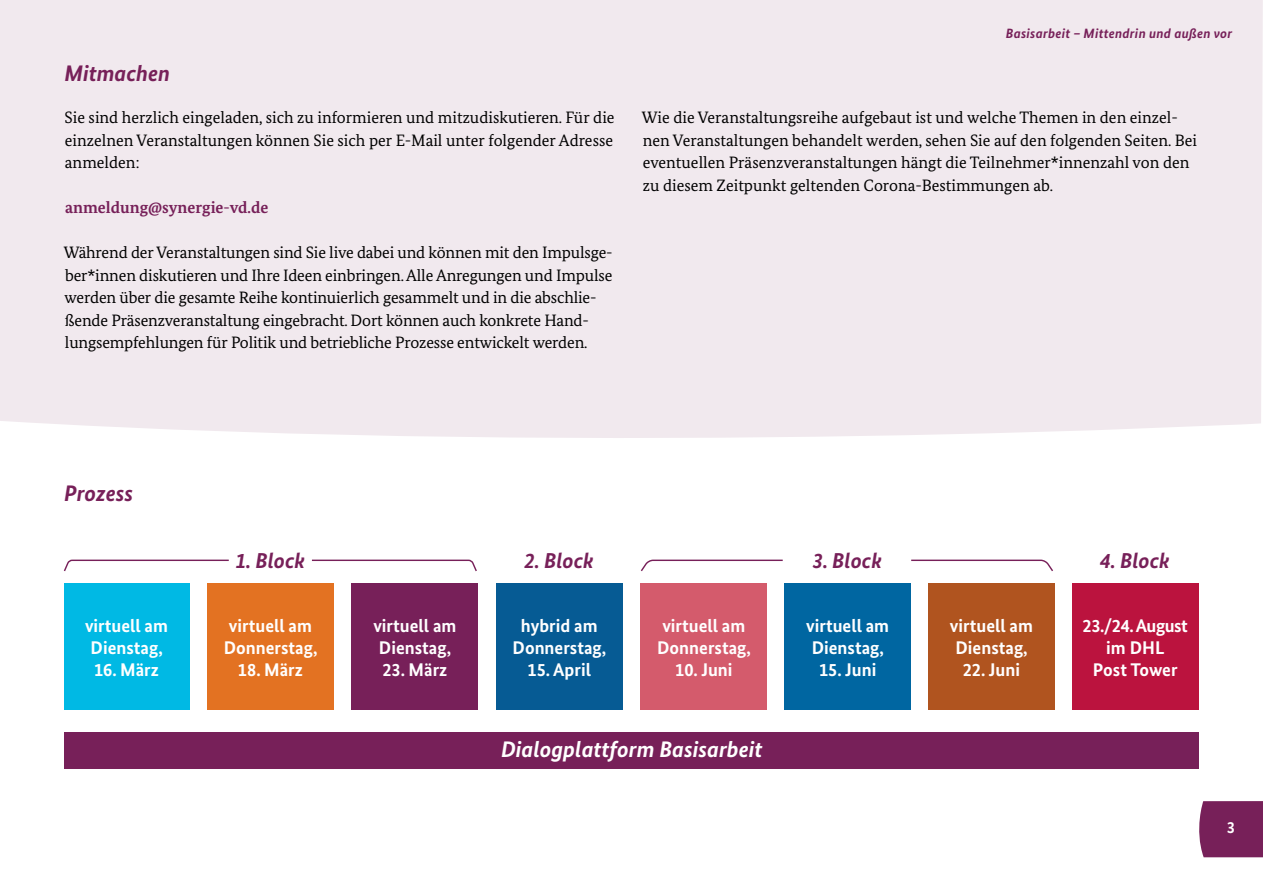
<style>
.page{position:relative;width:1263px;height:893px;background:#fff}
.page>*{position:absolute;margin:0;border:0;box-sizing:border-box;transform-origin:0 0}
.t1{font:italic 700 22.5px "Bundes Sans";color:#fff}
.t2{font:italic 700 22.5px "Bundes Sans";color:#772059}
.t3{font:italic 700 21.6px "Bundes Sans";color:#772059}
.t4{font:700 18.3px/22px "Bundes Sans";color:#fff;text-align:center}
.t5{font:16.5px/22.5px "Bundes Serif";letter-spacing:-.01em;color:#000}
.t6{font:700 16.5px "Bundes Serif";color:#772059}
.t7{font:700 16.5px "Bundes Sans";color:#fff}
.t8{font:italic 700 13.5px "Bundes Sans";letter-spacing:.02em;color:#772059}
</style>
<div class="page">
<div style="left:0;top:0;width:1263px;height:438px;background:#f1e9ee"></div>
<div style="left:207px;top:584px;width:127px;height:126px;background:#e37222"></div>
<div style="left:352px;top:584px;width:126px;height:126px;background:#772059"></div>
<div style="left:496px;top:584px;width:126px;height:126px;background:#065b94"></div>
<div style="left:64px;top:584px;width:125px;height:126px;background:#00b9e4"></div>
<div style="left:1199px;top:801px;width:64px;height:56px;background:#772059"></div>
<div style="left:641px;top:584px;width:126px;height:126px;background:#d45b6c"></div>
<div style="left:784px;top:584px;width:127px;height:126px;background:#0066a1"></div>
<div style="left:928px;top:584px;width:126px;height:126px;background:#b0541f"></div>
<div style="left:1072px;top:584px;width:126px;height:126px;background:#bb133e"></div>
<svg style="left:63px;top:559px;width:166px;height:13px"></svg>
<svg style="left:311px;top:559px;width:166px;height:13px"></svg>
<svg style="left:911px;top:559px;width:142px;height:12px"></svg>
<svg style="left:640px;top:559px;width:143px;height:13px"></svg>
<div style="left:64px;top:732px;width:1135px;height:36px;background:#772059"></div>
<h1 class="t2" style="left:65px;top:60px;width:107px">Mitmachen</h1>
<p class="t5" style="left:65px;top:106px;width:551px;text-align:justify">Sie sind herzlich eingeladen, sich zu informieren und mitzudiskutieren. Für die einzelnen Veranstaltungen können Sie sich per E-Mail unter folgender Adresse anmelden:</p>
<p class="t6" style="left:65px;top:198px;width:205px">anmeldung@synergie-vd.de</p>
<p class="t5" style="left:64px;top:241px;width:550px">Während der Veranstaltungen sind Sie live dabei und können mit den Impulsge&shy;ber*innen diskutieren und Ihre Ideen einbringen. Alle Anregungen und Impulse werden über die gesamte Reihe kontinuierlich gesammelt und in die abschlie&shy;ßende Präsenzveranstaltung eingebracht. Dort können auch konkrete Hand&shy;lungsempfehlungen für Politik und betriebliche Prozesse entwickelt werden.</p>
<p class="t8" style="left:1006px;top:25px;width:228px">Basisarbeit – Mittendrin und außen vor</p>
<p class="t5" style="left:642px;top:106px;width:557px">Wie die Veranstaltungsreihe aufgebaut ist und welche Themen in den einzel&shy;nen Veranstaltungen behandelt werden, sehen Sie auf den folgenden Seiten. Bei eventuellen Präsenzveranstaltungen hängt die Teilnehmer*innenzahl von den zu diesem Zeitpunkt geltenden Corona-Bestimmungen ab.</p>
<h1 class="t2" style="left:64px;top:480px;width:71px">Prozess</h1>
<p class="t4" style="left:85px;top:615px;width:84px">virtuell am<br>Dienstag,</p>
<p class="t4" style="left:94px;top:659px;width:66px">16. März</p>
<h2 class="t3" style="left:236px;top:548px;width:71px">1. Block</h2>
<h2 class="t3" style="left:524px;top:548px;width:71px">2. Block</h2>
<p class="t4" style="left:224px;top:615px;width:95px;text-align:left">virtuell am<br>Donnerstag,</p>
<p class="t4" style="left:238px;top:659px;width:66px">18. März</p>
<p class="t4" style="left:373px;top:615px;width:84px">virtuell am<br>Dienstag,</p>
<p class="t4" style="left:382px;top:659px;width:66px">23. März</p>
<p class="t4" style="left:513px;top:615px;width:95px">hybrid am<br>Donnerstag,</p>
<p class="t4" style="left:527px;top:659px;width:65px">15. April</p>
<p class="t4" style="left:657px;top:615px;width:95px;text-align:left">virtuell am<br>Donnerstag,</p>
<p class="t4" style="left:675px;top:659px;width:59px">10. Juni</p>
<h2 class="t3" style="left:812px;top:548px;width:71px">3. Block</h2>
<p class="t4" style="left:806px;top:615px;width:84px">virtuell am<br>Dienstag,</p>
<p class="t4" style="left:819px;top:659px;width:59px">15. Juni</p>
<p class="t4" style="left:950px;top:615px;width:84px">virtuell am<br>Dienstag,</p>
<p class="t4" style="left:963px;top:659px;width:59px">22. Juni</p>
<h2 class="t3" style="left:1100px;top:548px;width:71px">4. Block</h2>
<p class="t4" style="left:1082px;top:615px;width:107px">23./24. August im DHL<br>Post Tower</p>
<h1 class="t1" style="left:501px;top:736px;width:263px">Dialogplattform Basisarbeit</h1>
<p class="t7" style="left:1227px;top:818px;width:10px">3</p>
</div>
